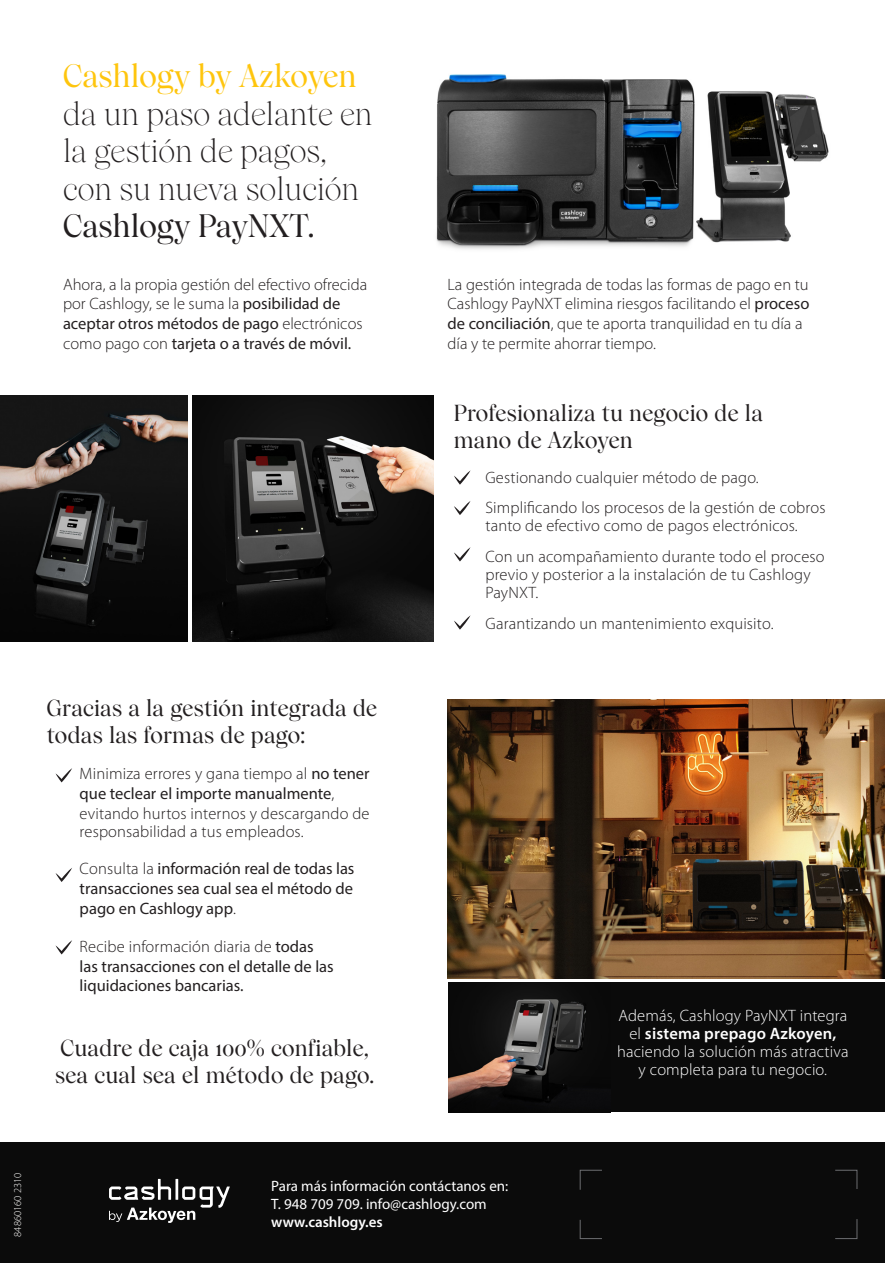
<style>
.page{position:relative;width:885px;height:1263px;background:#fff}
.page>*{position:absolute;margin:0;border:0;box-sizing:border-box;transform-origin:0 0}
.t1{font:300 31.5px/37.5px "Wulkan Display";color:#231f20}
.t2{font:500 31.5px "Wulkan Display";color:#fec50d}
.t3{font:500 31.5px "Wulkan Display";color:#231f20}
.t4{font:500 22.5px/27px "Wulkan Display";letter-spacing:.01em;color:#231f20}
.t5{font:300 16.5px/19.8px "Myriad Pro";letter-spacing:.01em;color:#231f20}
.t6{font:16.5px/19.8px "Myriad Pro";color:#231f20;text-align:justify}
.t7{font:300 16.5px/18px "Myriad Pro";letter-spacing:.01em;color:#fff;text-align:center}
.t8{font:15px/18px "Myriad Pro";color:#fff}
.t9{font:600 15px "Myriad Pro";color:#fff}
.t10{font:300 10.5px "Myriad Pro";color:#fffefc}
.s1{font-weight:400}
.s2{font-weight:300}
.s3{font-weight:600}
</style>
<div class="page">
<img style="left:192px;top:396px;width:241px;height:246px">
<img style="left:436px;top:74px;width:393px;height:176px">
<div style="left:0;top:1142px;width:884px;height:121px;background:#0b0b0b"></div>
<svg style="left:109px;top:1179px;width:121px;height:44px"></svg>
<svg style="left:579px;top:1170px;width:23px;height:20px"></svg>
<svg style="left:579px;top:1219px;width:23px;height:20px"></svg>
<svg style="left:835px;top:1219px;width:22px;height:20px"></svg>
<svg style="left:835px;top:1170px;width:22px;height:19px"></svg>
<img style="left:0;top:396px;width:187px;height:246px">
<svg style="left:454px;top:471px;width:16px;height:14px"></svg>
<svg style="left:454px;top:501px;width:16px;height:14px"></svg>
<svg style="left:454px;top:547px;width:16px;height:14px"></svg>
<svg style="left:454px;top:616px;width:16px;height:14px"></svg>
<img style="left:447px;top:699px;width:437px;height:279px">
<div style="left:448px;top:983px;width:436px;height:129px;background:#0a0a0a"></div>
<img style="left:449px;top:997px;width:137px;height:102px">
<svg style="left:55px;top:768px;width:17px;height:14px"></svg>
<svg style="left:55px;top:868px;width:17px;height:14px"></svg>
<svg style="left:55px;top:940px;width:17px;height:14px"></svg>
<h1 class="t2" style="left:63px;top:57px;width:295px">Cashlogy by Azkoyen</h1>
<h1 class="t1" style="left:63px;top:96px;width:311px">da un paso adelante en la gestión de pagos, con su nueva solución</h1>
<h1 class="t3" style="left:63px;top:207px;width:253px">Cashlogy PayNXT.</h1>
<p class="t5" style="left:63px;top:274px;width:306px">Ahora, a la propia gestión del efectivo ofrecida por Cashlogy, se le suma la <span class="s1">posibilidad de aceptar otros métodos de pago</span> electrónicos como pago con <span class="s1">tarjeta o a través de móvil.</span></p>
<h2 class="t4" style="left:47px;top:695px;width:332px">Gracias a la gestión integrada de todas las formas de pago:</h2>
<p class="t5" style="left:80px;top:763px;width:291px">Minimiza errores y gana tiempo al <span class="s1">no tener que teclear el importe manualmente</span>, evitando hurtos internos y descargando de</p>
<p class="t5" style="left:80px;top:821px;width:225px">responsabilidad a tus empleados.</p>
<p class="t6" style="left:80px;top:859px;width:276px"><span class="s2">Consulta la</span> información real de todas las transacciones sea cual sea el método de pago en Cashlogy app<span class="s2">.</span></p>
<p class="t6" style="left:80px;top:936px;width:255px;text-align:left"><span class="s2">Recibe información diaria de</span> todas las transacciones con el detalle de las liquidaciones bancarias.</p>
<h2 class="t4" style="left:55px;top:1036px;width:320px">Cuadre de caja 100% confiable, sea cual sea el método de pago.</h2>
<p class="t5" style="left:447px;top:274px;width:363px">La gestión integrada de todas las formas de pago en tu Cashlogy PayNXT elimina riesgos facilitando el <span class="s1">proceso de conciliación</span>, que te aporta tranquilidad en tu día a día y te permite ahorrar tiempo.</p>
<h2 class="t4" style="left:454px;top:400px;width:310px">Profesionaliza tu negocio de la mano de Azkoyen</h2>
<p class="t5" style="left:485px;top:462px;width:341px;line-height:30.8px">Gestionando cualquier método de pago.<br>Simplificando los procesos de la gestión de cobros</p>
<p class="t5" style="left:485px;top:510px;width:340px;line-height:30.8px">tanto de efectivo como de pagos electrónicos.<br>Con un acompañamiento durante todo el proceso</p>
<p class="t5" style="left:485px;top:566px;width:327px;line-height:18px">previo y posterior a la instalación de tu Cashlogy<br>PayNXT.</p>
<p class="t5" style="left:485px;top:613px;width:290px">Garantizando un mantenimiento exquisito.</p>
<p class="t7" style="left:617px;top:1006px;width:233px">Además, Cashlogy PayNXT integra el <span class="s3">sistema prepago Azkoyen, </span>haciendo la solución más atractiva y completa para tu negocio.</p>
<p class="t10" style="left:11px;top:1237px;width:65px;rotate:-90deg">84860160 2310</p>
<p class="t8" style="left:271px;top:1177px;width:238px">Para más información contáctanos en:<br>T. 948 709 709. info@cashlogy.com</p>
<p class="t9" style="left:271px;top:1212px;width:113px">www.cashlogy.es</p>
</div>
